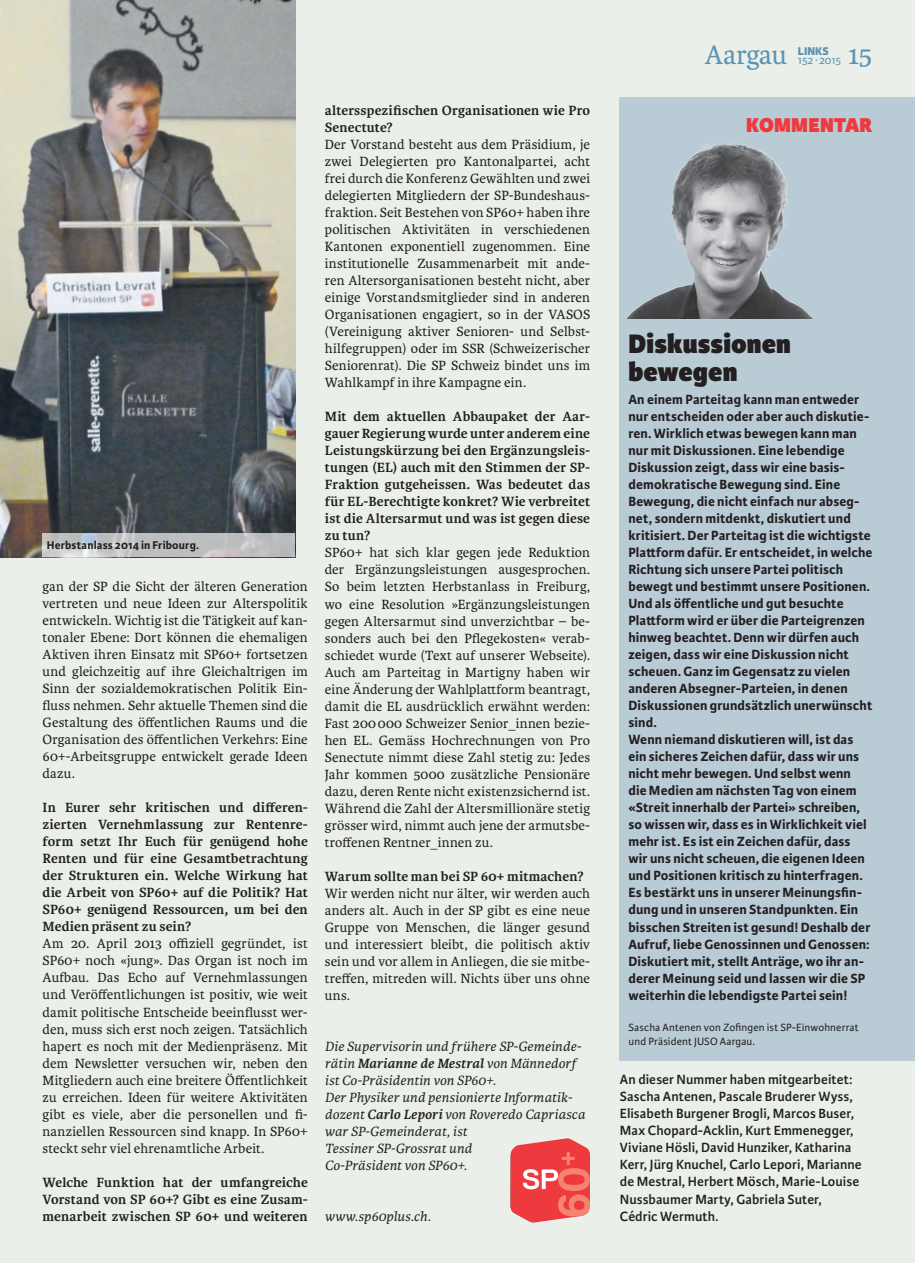
<style>
.page{position:relative;width:915px;height:1263px;background:#fff}
.page>*{position:absolute;margin:0;border:0;box-sizing:border-box;transform-origin:0 0}
.t1{font:800 28.5px/28.5px "Karmina Sans";letter-spacing:.005em;color:#231f20}
.t2{font:28.5px "Karmina";letter-spacing:-.005em;color:#5e93b0}
.t3{font:800 21.3px "Karmina Sans";letter-spacing:.005em;color:#ee3a3e}
.t4{font:14.25px/17px "Karmina";letter-spacing:.01em;color:#231f20;text-align:justify}
.t5{font:700 14.25px/17px "Karmina Sans";letter-spacing:.01em;color:#231f20}
.t6{font:700 14.25px/17px "Karmina";letter-spacing:.01em;color:#231f20;text-align:justify}
.t7{font:600 14.25px/17px "Karmina Sans";letter-spacing:.005em;color:#231f20}
.t8{font:italic 14.25px/17px "Karmina";letter-spacing:.01em;color:#231f20}
.t9{font:700 12px "Karmina Sans";letter-spacing:.015em;color:#231f20}
.t10{font:12px "Karmina Sans";letter-spacing:-.015em;color:#5e93b0}
.t11{font:800 12px "Karmina Sans";color:#5e93b0}
.t12{font:11.25px/14.2px "Karmina Sans";letter-spacing:.015em;color:#231f20}
.s1{font-weight:700}
</style>
<div class="page">
<div style="left:0;top:0;width:914px;height:1263px;background:#eaf0e9"></div>
<div style="left:619px;top:98px;width:295px;height:963px;background:#b9ccd6"></div>
<img style="left:0;top:0;width:295px;height:557px">
<img style="left:627px;top:143px;width:188px;height:176px">
<svg style="left:43px;top:533px;width:252px;height:24px;background:#c1c3c5"></svg>
<svg style="left:510px;top:1138px;width:79px;height:84px;background:#ee6161"></svg>
<hr style="left:0;top:98px;width:1px;height:66px;background:#231f20">
<p class="t9" style="left:47px;top:538px;width:154px">Herbstanlass 2014 in Fribourg.</p>
<p class="t4" style="left:43px;top:578px;width:267px">gan der SP die Sicht der älteren Generation vertreten und neue Ideen zur Alterspolitik entwickeln. Wichtig ist die Tätigkeit auf kan&shy;tonaler Ebene: Dort können die ehemaligen Aktiven ihren Einsatz mit SP60+ fortsetzen und gleichzeitig auf ihre Gleichaltrigen im Sinn der sozialdemokratischen Politik Ein&shy;fluss nehmen. Sehr aktuelle Themen sind die Gestaltung des öffentlichen Raums und die Organisation des öffentlichen Verkehrs: Eine 60+-Arbeitsgruppe entwickelt gerade Ideen dazu.</p>
<p class="t6" style="left:43px;top:799px;width:267px">In Eurer sehr kritischen und differen&shy;zierten Vernehmlassung zur Rentenre&shy;form setzt Ihr Euch für genügend hohe Renten und für eine Gesamtbetrachtung der Strukturen ein. Welche Wirkung hat die Arbeit von SP60+ auf die Politik? Hat SP60+ genügend Ressourcen, um bei den Medien präsent zu sein?</p>
<p class="t4" style="left:43px;top:935px;width:267px">Am 20. April 2013 offiziell gegründet, ist SP60+ noch «jung». Das Organ ist noch im Aufbau. Das Echo auf Vernehmlassungen und Veröffentlichungen ist positiv, wie weit damit politische Entscheide beeinflusst wer&shy;den, muss sich erst noch zeigen. Tatsächlich hapert es noch mit der Medienpräsenz. Mit dem Newsletter versuchen wir, neben den Mitgliedern auch eine breitere Öffentlichkeit zu erreichen. Ideen für weitere Aktivitäten gibt es viele, aber die personellen und fi&shy;nanziellen Ressourcen sind knapp. In SP60+ steckt sehr viel ehrenamtliche Arbeit.</p>
<p class="t6" style="left:43px;top:1174px;width:267px">Welche Funktion hat der umfangreiche Vorstand von SP 60+? Gibt es eine Zusam&shy;menarbeit zwischen SP 60+ und weiteren</p>
<p class="t6" style="left:325px;top:102px;width:267px">altersspezifischen Organisationen wie Pro<br>Senectute?</p>
<p class="t4" style="left:325px;top:136px;width:267px">Der Vorstand besteht aus dem Präsidium, je zwei Delegierten pro Kantonalpartei, acht frei durch die Konferenz Gewählten und zwei delegierten Mitgliedern der SP-Bundeshaus&shy;fraktion. Seit Bestehen von SP60+ haben ihre politischen Aktivitäten in verschiedenen Kantonen exponentiell zugenommen. Eine institutionelle Zusammenarbeit mit ande&shy;ren Altersorganisationen besteht nicht, aber einige Vorstandsmitglieder sind in anderen Organisationen engagiert, so in der VASOS (Vereinigung aktiver Senioren- und Selbst&shy;hilfegruppen) oder im SSR (Schweizerischer Seniorenrat). Die SP Schweiz bindet uns im Wahlkampf in ihre Kampagne ein.</p>
<p class="t6" style="left:325px;top:408px;width:267px">Mit dem aktuellen Abbaupaket der Aar&shy;gauer Regierung wurde unter anderem eine Leistungskürzung bei den Ergänzungsleis&shy;tungen (EL) auch mit den Stimmen der SP-Fraktion gutgeheissen. Was bedeutet das für EL-Berechtigte konkret? Wie verbreitet ist die Altersarmut und was ist gegen diese zu tun?</p>
<p class="t4" style="left:325px;top:544px;width:267px">SP60+ hat sich klar gegen jede Reduktion der Ergänzungsleistungen ausgesprochen.<br>So beim letzten Herbstanlass in Freiburg, wo eine Resolution »Ergänzungsleistungen gegen Altersarmut sind unverzichtbar – be&shy;sonders auch bei den Pflegekosten« verab&shy;schiedet wurde (Text auf unserer Webseite).<br>Auch am Parteitag in Martigny haben wir eine Änderung der Wahlplattform beantragt, damit die EL ausdrücklich erwähnt werden:<br>Fast 200000 Schweizer Senior_innen bezie&shy;hen EL. Gemäss Hochrechnungen von Pro Senectute nimmt diese Zahl stetig zu: Jedes Jahr kommen 5000 zusätzliche Pensionäre dazu, deren Rente nicht existenzsichernd ist.<br>Während die Zahl der Altersmillionäre stetig grösser wird, nimmt auch jene der armutsbe&shy;troffenen Rentner_innen zu.</p>
<p class="t6" style="left:325px;top:868px;width:260px">Warum sollte man bei SP 60+ mitmachen?</p>
<p class="t4" style="left:325px;top:885px;width:267px">Wir werden nicht nur älter, wir werden auch anders alt. Auch in der SP gibt es eine neue Gruppe von Menschen, die länger gesund und interessiert bleibt, die politisch aktiv sein und vor allem in Anliegen, die sie mitbe&shy;treffen, mitreden will. Nichts über uns ohne uns.</p>
<p class="t8" style="left:325px;top:1038px;width:262px">Die Supervisorin und frühere SP-Gemeinde&shy;rätin <span class="s1">Marianne de Mestral</span> von Männedorf ist Co-Präsidentin von SP60+.<br>Der Physiker und pensionierte Informatik&shy;dozent <span class="s1">Carlo Lepori</span> von Roveredo Capriasca war SP-Gemeinderat, ist<br>Tessiner SP-Grossrat und<br>Co-Präsident von SP60+.</p>
<p class="t8" style="left:325px;top:1208px;width:107px">www.sp60plus.ch.</p>
<h1 class="t2" style="left:704px;top:39px;width:84px">Aargau</h1>
<p class="t11" style="left:797px;top:44px;width:32px">LINKS</p>
<p class="t10" style="left:797px;top:53px;width:45px">152 ∙ 2015</p>
<h1 class="t2" style="left:847px;top:39px;width:26px">15</h1>
<h2 class="t3" style="left:746px;top:112px;width:127px">KOMMENTAR</h2>
<h1 class="t1" style="left:628px;top:330px;width:164px">Diskussionen bewegen</h1>
<p class="t5" style="left:628px;top:391px;width:245px">An einem Parteitag kann man entweder nur entscheiden oder aber auch diskutie&shy;ren. Wirklich etwas bewegen kann man nur mit Diskussionen. Eine lebendige Diskussion zeigt, dass wir eine basis&shy;demokratische Bewegung sind. Eine Bewegung, die nicht einfach nur abseg&shy;net, sondern mitdenkt, diskutiert und kritisiert. Der Parteitag ist die wichtigste Plattform dafür. Er entscheidet, in welche Richtung sich unsere Partei politisch bewegt und bestimmt unsere Positionen.<br>Und als öffentliche und gut besuchte Plattform wird er über die Parteigrenzen hinweg beachtet. Denn wir dürfen auch zeigen, dass wir eine Diskussion nicht scheuen. Ganz im Gegensatz zu vielen anderen Absegner-Parteien, in denen Diskussionen grundsätzlich unerwünscht sind.<br>Wenn niemand diskutieren will, ist das ein sicheres Zeichen dafür, dass wir uns nicht mehr bewegen. Und selbst wenn die Medien am nächsten Tag von einem «Streit innerhalb der Partei» schreiben, so wissen wir, dass es in Wirklichkeit viel mehr ist. Es ist ein Zeichen dafür, dass wir uns nicht scheuen, die eigenen Ideen und Positionen kritisch zu hinterfragen.<br>Es bestärkt uns in unserer Meinungsfin&shy;dung und in unseren Standpunkten. Ein bisschen Streiten ist gesund! Deshalb der Aufruf, liebe Genossinnen und Genossen:<br>Diskutiert mit, stellt Anträge, wo ihr an&shy;derer Meinung seid und lassen wir die SP weiterhin die lebendigste Partei sein!</p>
<p class="t12" style="left:628px;top:1020px;width:232px">Sascha Antenen von Zofingen ist SP-Einwohnerrat und Präsident JUSO Aargau.</p>
<p class="t7" style="left:619px;top:1071px;width:243px">An dieser Nummer haben mitgearbeitet:<br>Sascha Antenen, Pascale Bruderer Wyss, Elisabeth Burgener Brogli, Marcos Buser, Max Chopard-Acklin, Kurt Emmenegger, Viviane Hösli, David Hunziker, Katharina Kerr, Jürg Knuchel, Carlo Lepori, Marianne de Mestral, Herbert Mösch, Marie-Louise Nussbaumer Marty, Gabriela Suter, Cédric Wermuth.</p>
</div>
